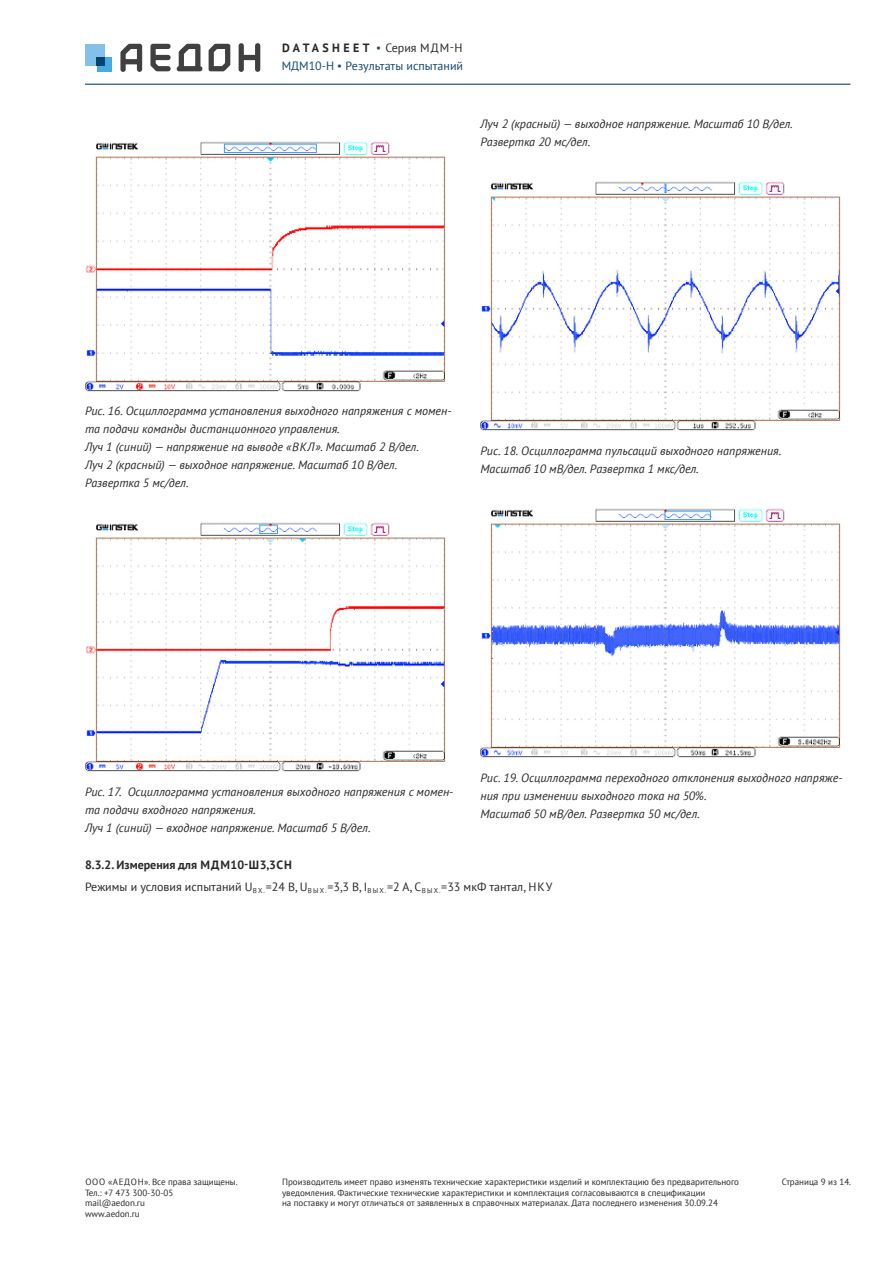
<style>
.page{position:relative;width:893px;height:1263px;background:#fff}
.page>*{position:absolute;margin:0;border:0;box-sizing:border-box;transform-origin:0 0}
.t1{font:italic 12px/18px "PT Sans";color:#282827}
.t2{font:12px/22.2px "PT Sans";color:#282827}
.t3{font:12px "PT Sans";color:#144672}
.t4{font:9px/10.8px "PT Sans";color:#282827}
.s1{font-weight:700}
.s2{font-family:"Arial";font-weight:900;color:#144672}
.s3{font-family:"Arial";font-weight:900}
</style>
<div class="page">
<hr style="left:85px;top:84px;width:765px;height:1px;background:#144672">
<svg style="left:239px;top:43px;width:21px;height:29px"></svg>
<svg style="left:177px;top:44px;width:25px;height:27px"></svg>
<svg style="left:209px;top:44px;width:21px;height:27px"></svg>
<svg style="left:150px;top:44px;width:21px;height:27px"></svg>
<svg style="left:120px;top:44px;width:22px;height:28px"></svg>
<div style="left:85px;top:44px;width:20px;height:22px;background:#83c1e9"></div>
<div style="left:97px;top:57px;width:14px;height:14px;background:#44ace1"></div>
<div style="left:97px;top:57px;width:8px;height:9px;background:#054371"></div>
<img style="left:85px;top:141px;width:361px;height:251px">
<img style="left:85px;top:522px;width:361px;height:250px">
<img style="left:480px;top:181px;width:361px;height:250px">
<img style="left:480px;top:508px;width:361px;height:250px">
<p class="t2" style="left:282px;top:36px;width:182px"><span class="s1">DATASHEET</span> <span class="s2">▪</span> Серия МДМ-Н</p>
<p class="t3" style="left:282px;top:58px;width:183px">МДМ10-Н <span class="s3">▪</span> Результаты испытаний</p>
<p class="t1" style="left:480px;top:115px;width:314px">Луч 2 (красный) — выходное напряжение. Масштаб 10 В/дел.<br>Развертка 20 мс/дел.</p>
<p class="t1" style="left:85px;top:402px;width:368px">Рис. 16. Осциллограмма установления выходного напряжения с момен&shy;та подачи команды дистанционного управления.<br>Луч 1 (синий) — напряжение на выводе «ВКЛ». Масштаб 2 В/дел.<br>Луч 2 (красный) — выходное напряжение. Масштаб 10 В/дел.<br>Развертка 5 мс/дел.</p>
<p class="t1" style="left:480px;top:441px;width:302px">Рис. 18. Осциллограмма пульсаций выходного напряжения.<br>Масштаб 10 мВ/дел. Развертка 1 мкс/дел.</p>
<p class="t1" style="left:85px;top:782px;width:370px">Рис. 17. Осциллограмма установления выходного напряжения с момен&shy;та подачи входного напряжения.<br>Луч 1 (синий) — входное напряжение. Масштаб 5 В/дел.</p>
<p class="t1" style="left:480px;top:768px;width:363px">Рис. 19. Осциллограмма переходного отклонения выходного напряже&shy;ния при изменении выходного тока на 50%.<br>Масштаб 50 мВ/дел. Развертка 50 мс/дел.</p>
<p class="t2" style="left:85px;top:853px;width:469px"><span class="s1">8.3.2. Измерения для МДМ10-Ш3,3СН<br></span>Режимы и условия испытаний U<sub>В</sub> <sub>Х.</sub>=24 В, U<sub>В</sub> <sub>Ы</sub> <sub>Х.</sub>=3,3 В, I<sub>В</sub> <sub>Ы</sub> <sub>Х.</sub>=2 A, C<sub>В</sub> <sub>Ы</sub> <sub>Х.</sub>=33 мкФ тантал, НКУ</p>
<p class="t4" style="left:282px;top:1176px;width:459px">Производитель имеет право изменять технические характеристики изделий и комплектацию без предварительного уведомления. Фактические технические характеристики и комплектация согласовываются в спецификации<br>на поставку и могут отличаться от заявленных в справочных материалах. Дата последнего изменения 30.09.24</p>
<p class="t4" style="left:85px;top:1176px;width:154px">ООО «АЕДОН». Все права защищены.</p>
<p class="t4" style="left:782px;top:1176px;width:71px">Страница 9 из 14.</p>
<p class="t4" style="left:85px;top:1187px;width:90px">Тел.: +7 473 300-30-05 mail@aedon.ru www.aedon.ru</p>
</div>
